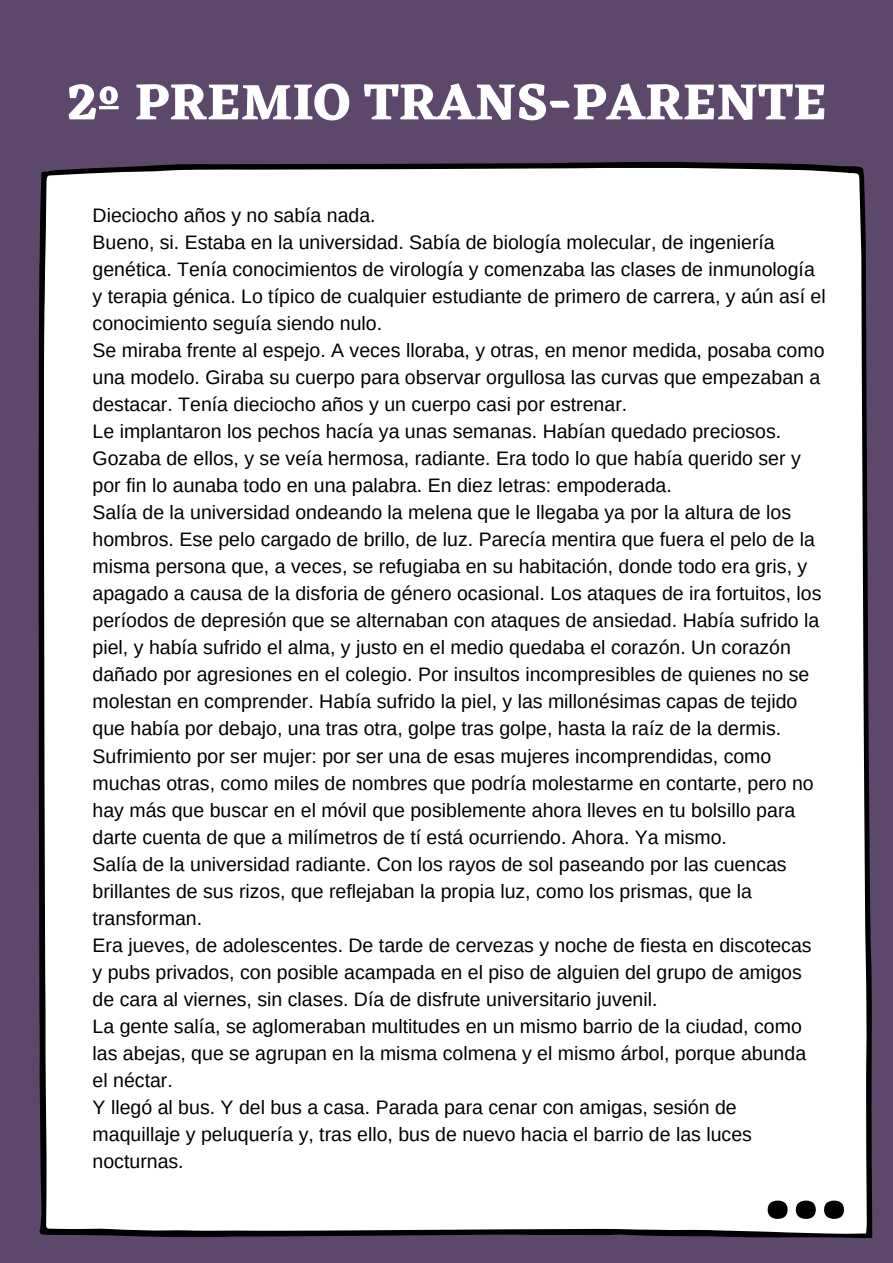
<style>
.page{position:relative;width:893px;height:1263px;background:#5d476b}
.page>*{position:absolute;margin:0;border:0;box-sizing:border-box;transform-origin:0 0}
.t1{font:800 97.57px "Open Sans";color:#000}
.t2{font:700 52.5px "Eczar";color:#fff}
.t3{font:19.5px "Arimo";color:#000}
</style>
<div class="page">
<div style="left:38px;top:162px;width:834px;height:1076px;background:#fff"></div>
<p class="t2" style="left:67px;top:71px;width:762px">2º PREMIO TRANS-PARENTE</p>
<p class="t3" style="left:93px;top:205px;width:284px">Dieciocho años y no sabía nada.</p>
<p class="t3" style="left:93px;top:232px;width:683px">Bueno, si. Estaba en la universidad. Sabía de biología molecular, de ingeniería</p>
<p class="t3" style="left:93px;top:259px;width:724px">genética. Tenía conocimientos de virología y comenzaba las clases de inmunología</p>
<p class="t3" style="left:93px;top:286px;width:734px">y terapia génica. Lo típico de cualquier estudiante de primero de carrera, y aún así el</p>
<p class="t3" style="left:93px;top:313px;width:291px">conocimiento seguía siendo nulo.</p>
<p class="t3" style="left:93px;top:340px;width:733px">Se miraba frente al espejo. A veces lloraba, y otras, en menor medida, posaba como</p>
<p class="t3" style="left:93px;top:367px;width:729px">una modelo. Giraba su cuerpo para observar orgullosa las curvas que empezaban a</p>
<p class="t3" style="left:93px;top:394px;width:536px">destacar. Tenía dieciocho años y un cuerpo casi por estrenar.</p>
<p class="t3" style="left:93px;top:421px;width:690px">Le implantaron los pechos hacía ya unas semanas. Habían quedado preciosos.</p>
<p class="t3" style="left:93px;top:448px;width:709px">Gozaba de ellos, y se veía hermosa, radiante. Era todo lo que había querido ser y</p>
<p class="t3" style="left:93px;top:475px;width:580px">por fin lo aunaba todo en una palabra. En diez letras: empoderada.</p>
<p class="t3" style="left:93px;top:502px;width:700px">Salía de la universidad ondeando la melena que le llegaba ya por la altura de los</p>
<p class="t3" style="left:93px;top:529px;width:724px">hombros. Ese pelo cargado de brillo, de luz. Parecía mentira que fuera el pelo de la</p>
<p class="t3" style="left:93px;top:556px;width:716px">misma persona que, a veces, se refugiaba en su habitación, donde todo era gris, y</p>
<p class="t3" style="left:93px;top:583px;width:730px">apagado a causa de la disforia de género ocasional. Los ataques de ira fortuitos, los</p>
<p class="t3" style="left:93px;top:610px;width:728px">períodos de depresión que se alternaban con ataques de ansiedad. Había sufrido la</p>
<p class="t3" style="left:93px;top:637px;width:700px">piel, y había sufrido el alma, y justo en el medio quedaba el corazón. Un corazón</p>
<p class="t3" style="left:93px;top:664px;width:718px">dañado por agresiones en el colegio. Por insultos incompresibles de quienes no se</p>
<p class="t3" style="left:93px;top:691px;width:706px">molestan en comprender. Había sufrido la piel, y las millonésimas capas de tejido</p>
<p class="t3" style="left:93px;top:718px;width:690px">que había por debajo, una tras otra, golpe tras golpe, hasta la raíz de la dermis.</p>
<p class="t3" style="left:93px;top:745px;width:680px">Sufrimiento por ser mujer: por ser una de esas mujeres incomprendidas, como</p>
<p class="t3" style="left:93px;top:772px;width:722px">muchas otras, como miles de nombres que podría molestarme en contarte, pero no</p>
<p class="t3" style="left:93px;top:799px;width:704px">hay más que buscar en el móvil que posiblemente ahora lleves en tu bolsillo para</p>
<p class="t3" style="left:93px;top:826px;width:636px">darte cuenta de que a milímetros de tí está ocurriendo. Ahora. Ya mismo.</p>
<p class="t3" style="left:93px;top:853px;width:695px">Salía de la universidad radiante. Con los rayos de sol paseando por las cuencas</p>
<p class="t3" style="left:93px;top:880px;width:661px">brillantes de sus rizos, que reflejaban la propia luz, como los prismas, que la</p>
<p class="t3" style="left:93px;top:907px;width:111px">transforman.</p>
<p class="t3" style="left:93px;top:934px;width:720px">Era jueves, de adolescentes. De tarde de cervezas y noche de fiesta en discotecas</p>
<p class="t3" style="left:93px;top:961px;width:711px">y pubs privados, con posible acampada en el piso de alguien del grupo de amigos</p>
<p class="t3" style="left:93px;top:988px;width:566px">de cara al viernes, sin clases. Día de disfrute universitario juvenil.</p>
<p class="t3" style="left:93px;top:1015px;width:710px">La gente salía, se aglomeraban multitudes en un mismo barrio de la ciudad, como</p>
<p class="t3" style="left:93px;top:1042px;width:715px">las abejas, que se agrupan en la misma colmena y el mismo árbol, porque abunda</p>
<p class="t3" style="left:93px;top:1069px;width:82px">el néctar.</p>
<p class="t3" style="left:93px;top:1096px;width:645px">Y llegó al bus. Y del bus a casa. Parada para cenar con amigas, sesión de</p>
<p class="t3" style="left:93px;top:1123px;width:661px">maquillaje y peluquería y, tras ello, bus de nuevo hacia el barrio de las luces</p>
<p class="t3" style="left:93px;top:1150px;width:93px">nocturnas.</p>
<p class="t1" style="left:763px;top:1113px;width:86px">...</p>
</div>
